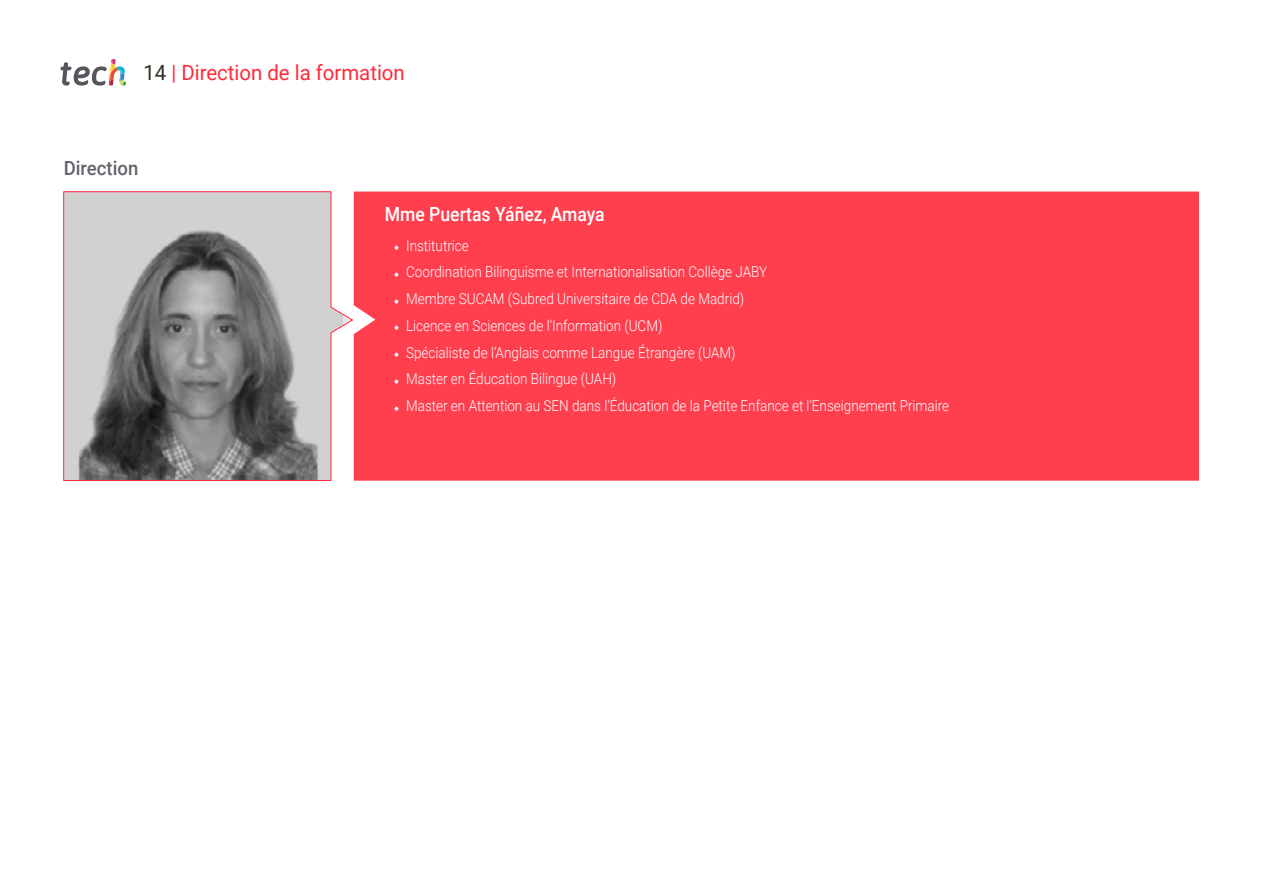
<style>
.page{position:relative;width:1263px;height:893px;background:#fff}
.page>*{position:absolute;margin:0;border:0;box-sizing:border-box;transform-origin:0 0}
.t1{font:21px "Roboto";color:#ff293a}
.t2{font:500 19.5px "Roboto";color:#fff;scale:.9 1}
.t3{font:500 19.5px "Roboto";color:#61646a;scale:.95 1}
.t4{font:300 15px/26.7px "Roboto";color:#fff;scale:.9 1}
.s1{color:#312e20}
</style>
<div class="page">
<svg style="left:61px;top:59px;width:65px;height:27px"></svg>
<div style="left:354px;top:192px;width:845px;height:289px;background:#ff3e4e"></div>
<svg style="left:63px;top:191px;width:290px;height:290px;background:#a19e9f"></svg>
<svg style="left:394px;top:245px;width:5px;height:5px"></svg>
<svg style="left:394px;top:272px;width:5px;height:5px"></svg>
<svg style="left:394px;top:299px;width:5px;height:5px"></svg>
<svg style="left:394px;top:325px;width:5px;height:5px"></svg>
<svg style="left:394px;top:352px;width:5px;height:5px"></svg>
<svg style="left:394px;top:379px;width:5px;height:5px"></svg>
<svg style="left:394px;top:406px;width:5px;height:5px"></svg>
<h1 class="t1" style="left:144px;top:57px;width:263px"><span class="s1">14</span> | Direction de la formation</h1>
<h2 class="t3" style="left:64px;top:155px;width:80px">Direction</h2>
<h2 class="t2" style="left:385px;top:201px;width:246px">Mme Puertas Yáñez, Amaya</h2>
<p class="t4" style="left:406px;top:231px;width:605px">Institutrice<br>Coordination Bilinguisme et Internationalisation Collège JABY<br>Membre SUCAM (Subred Universitaire de CDA de Madrid)<br>Licence en Sciences de l’Information (UCM)<br>Spécialiste de l’Anglais comme Langue Étrangère (UAM)<br>Master en Éducation Bilingue (UAH)<br>Master en Attention au SEN dans l’Éducation de la Petite Enfance et l'Enseignement Primaire</p>
</div>
